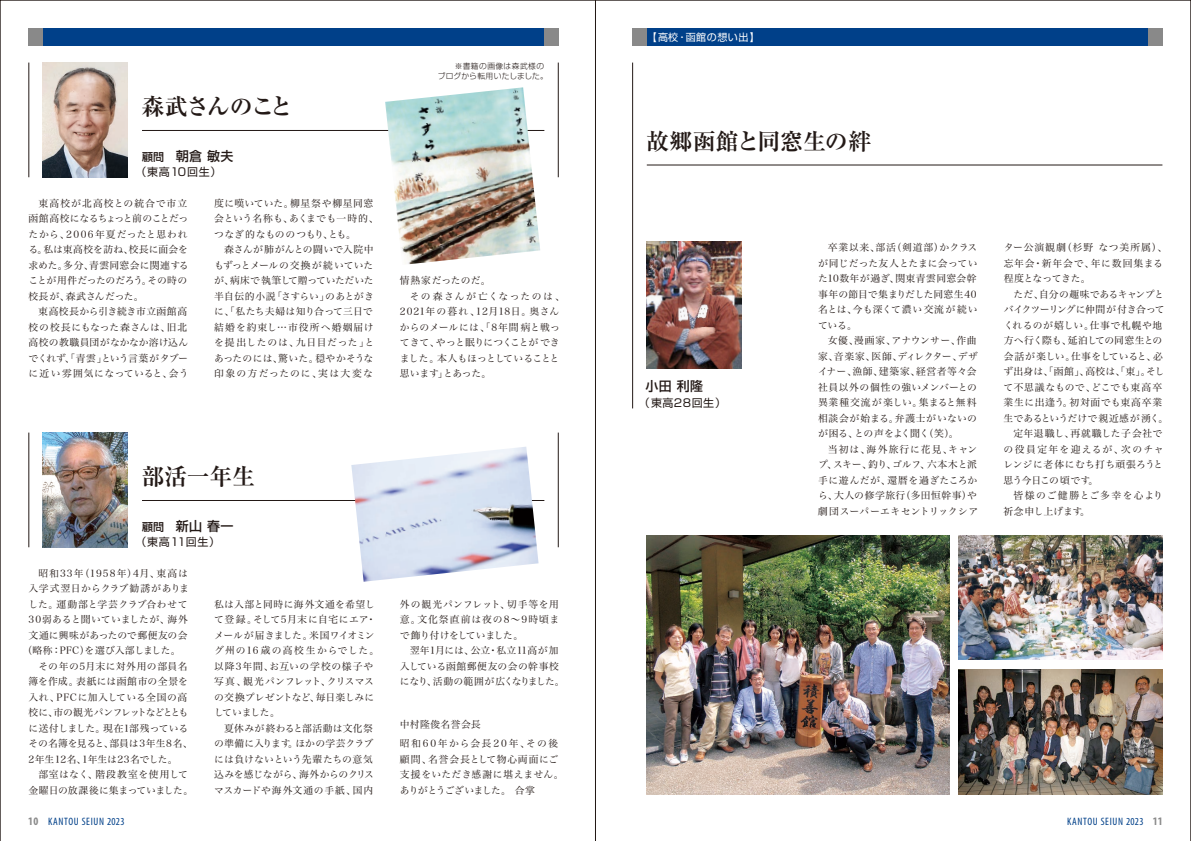
<style>
.page{position:relative;width:1191px;height:841px;background:#fff}
.page>*{position:absolute;margin:0;border:0;box-sizing:border-box;transform-origin:0 0}
.t1{font:700 23px "Ryumin Pr 5";letter-spacing:-.015em;color:#231916}
.t2{font:700 23px "Ryumin Pr 5";letter-spacing:-.06em;color:#231916}
.t3{font:500 13px "Shin Go Pr 5";letter-spacing:.025em;color:#231916}
.t4{font:11px "Shin Go Pr 5";letter-spacing:.045em;color:#231916}
.t5{font:condensed 10.8px "Myriad Pro";letter-spacing:.055em;color:#004089}
.t6{font:10px "Shin Go Pr 5";letter-spacing:.055em;color:#fff}
.t7{font:9.8px/15.5px "Hira Min Pro N W3";letter-spacing:.03em;color:#231916}
.t8{font:9.8px/15.5px "Hira Min Pro N W3";color:#231916}
.t9{font:9.8px/15.5px "Hira Min Pro N W3";letter-spacing:.01em;color:#231916}
.t10{font:9.8px/15.5px "Hira Min Pro N W3";letter-spacing:.05em;color:#231916}
.t11{font:9.8px/19.5px "Hira Min Pro N W3";letter-spacing:.115em;color:#231916}
.t12{font:9.8px/15.5px "Hira Min Pro N W3";letter-spacing:.075em;color:#231916}
.t13{font:9.8px "Hira Min Pro N W3";letter-spacing:.065em;color:#231916}
.t14{font:9.8px "Hira Min Pro N W3";letter-spacing:-.005em;color:#231916}
.t15{font:9.8px "Hira Min Pro N W3";letter-spacing:-.1em;color:#231916}
.t16{font:9.8px "Hira Min Pro N W3";letter-spacing:-.035em;color:#231916}
.t17{font:9.8px "Hira Min Pro N W3";letter-spacing:.135em;color:#231916}
.t18{font:9.8px "Hira Min Pro N W3";letter-spacing:.055em;color:#231916}
.t19{font:9.8px "Hira Min Pro N W3";letter-spacing:.125em;color:#231916}
.t20{font:9.8px "Hira Min Pro N W3";letter-spacing:.15em;color:#231916}
.t21{font:9.8px "Hira Min Pro N W3";letter-spacing:-.03em;color:#231916}
.t22{font:9.8px "Hira Min Pro N W3";letter-spacing:-.02em;color:#231916}
.t23{font:9.8px "Hira Min Pro N W3";letter-spacing:-.01em;color:#231916}
.t24{font:300 7.8px/10px "Shin Go Pr 5";letter-spacing:.05em;color:#231916}
.s1{font-size:11px}
.s2{font-weight:700;font-size:11.5px;color:#898989}
</style>
<div class="page">
<img style="left:596px;top:0;width:595px;height:841px">
<svg style="left:0;top:0;width:596px;height:841px"></svg>
<h1 class="t2" style="left:141px;top:88px;width:153px">森武さんのこと</h1>
<h2 class="t3" style="left:142px;top:145px;width:93px"><span class="s1">顧問　</span>朝倉敏夫</h2>
<p class="t4" style="left:135px;top:163px;width:88px">（東高10回生）</p>
<p class="t7" style="left:29px;top:194px;width:161px;text-indent:10px">東高校が北高校との統合で市立函館高校になるちょっと前のことだったから、2006年夏だったと思われる。私は東高校を訪ね、校長に面会を求めた。多分、青雲同窓会に関連することが用件だったのだろう。その時の校長が、森武さんだった。</p>
<p class="t7" style="left:29px;top:303px;width:161px;text-indent:10px">東高校長から引き続き市立函館高校の校長にもなった森さんは、旧北高校の教職員団がなかなか溶け込んでくれず、「青雲」という言葉がタブーに近い雰囲気になっていると、会う</p>
<p class="t7" style="left:214px;top:194px;width:166px">度に嘆いていた。柳星祭や柳星同窓会という名称も、あくまでも一時的、つなぎ的なもののつもり、とも。</p>
<p class="t7" style="left:214px;top:241px;width:161px;text-indent:10px">森さんが肺がんとの闘いで入院中もずっとメールの交換が続いていたが、病床で執筆して贈っていただいた半自伝的小説「さすらい」のあとがきに、「私たち夫婦は知り合って三日で結婚を約束し…市役所へ婚姻届けを提出したのは、九日目だった」とあったのには、驚いた。穏やかそうな印象の方だったのに、実は大変な</p>
<p class="t24" style="left:438px;top:60px;width:112px;text-indent:17px">※書籍の画像は森武様のブログから転用いたしました。</p>
<p class="t7" style="left:400px;top:272px;width:92px">情熱家だったのだ。</p>
<p class="t20" style="left:410px;top:288px;width:157px">その森さんが亡くなったのは、</p>
<p class="t13" style="left:400px;top:303px;width:161px">2021年の暮れ、12月18日。奥さん</p>
<p class="t7" style="left:400px;top:319px;width:162px">からのメールには、「8年間病と戦っ</p>
<p class="t14" style="left:400px;top:334px;width:161px">てきて、やっと眠りにつくことができ</p>
<p class="t16" style="left:400px;top:350px;width:161px">ました。本人もほっとしていることと</p>
<p class="t22" style="left:400px;top:365px;width:93px">思います」とあった。</p>
<h1 class="t1" style="left:141px;top:458px;width:115px">部活一年生</h1>
<h2 class="t3" style="left:142px;top:515px;width:93px"><span class="s1">顧問　</span>新山春一</h2>
<p class="t4" style="left:135px;top:533px;width:86px">（東高11回生）</p>
<p class="t11" style="left:38px;top:562px;width:151px">昭和33年（1958年）4月、東高は</p>
<p class="t7" style="left:29px;top:580px;width:162px">入学式翌日からクラブ勧誘がありま</p>
<p class="t7" style="left:29px;top:595px;width:160px">した。運動部と学芸クラブ合わせて</p>
<p class="t7" style="left:29px;top:611px;width:161px">30弱あると聞いていましたが、海外</p>
<p class="t7" style="left:29px;top:626px;width:160px">文通に興味があったので郵便友の会</p>
<p class="t7" style="left:23px;top:642px;width:159px">（略称：PFC）を選び入部しました。</p>
<p class="t7" style="left:38px;top:657px;width:151px">その年の5月末に対外用の部員名</p>
<p class="t7" style="left:29px;top:673px;width:161px">簿を作成。表紙には函館市の全景を</p>
<p class="t7" style="left:29px;top:688px;width:160px">入れ、PFCに加入している全国の高</p>
<p class="t15" style="left:29px;top:704px;width:161px">校に、市の観光パンフレットなどととも</p>
<p class="t8" style="left:29px;top:719px;width:161px">に送付しました。現在1部残っている</p>
<p class="t9" style="left:29px;top:735px;width:166px">その名簿を見ると、部員は3年生8名、</p>
<p class="t8" style="left:29px;top:750px;width:151px">2年生12名、1年生は23名でした。</p>
<p class="t18" style="left:38px;top:766px;width:151px">部室はなく、階段教室を使用して</p>
<p class="t14" style="left:29px;top:782px;width:166px">金曜日の放課後に集まっていました。</p>
<p class="t7" style="left:214px;top:595px;width:167px">私は入部と同時に海外文通を希望して登録。そして5月末に自宅にエア・メールが届きました。米国ワイオミング州の16歳の高校生からでした。以降3年間、お互いの学校の様子や写真、観光パンフレット、クリスマスの交換プレゼントなど、毎日楽しみにしていました。</p>
<p class="t9" style="left:214px;top:719px;width:161px;text-indent:10px">夏休みが終わると部活動は文化祭の準備に入ります。ほかの学芸クラブには負けないという先輩たちの意気込みを感じながら、海外からのクリスマスカードや海外文通の手紙、国内</p>
<p class="t7" style="left:400px;top:595px;width:161px;text-align:justify">外の観光パンフレット、切手等を用意。文化祭直前は夜の8～9時頃まで飾り付けをしていました。</p>
<p class="t7" style="left:400px;top:642px;width:166px;text-align:center">翌年1月には、公立・私立11高が加<br>入している函館郵便友の会の幹事校になり、活動の範囲が広くなりました。</p>
<p class="t11" style="left:400px;top:714px;width:160px">中村隆俊名誉会長<br>昭和60年から会長20年、その後</p>
<p class="t7" style="left:400px;top:751px;width:165px">顧問、名誉会長として物心両面にご支援をいただき感謝に堪えません。ありがとうございました。 合掌</p>
<p class="t6" style="left:647px;top:29px;width:114px">【高校・函館の想い出】</p>
<h1 class="t1" style="left:646px;top:123px;width:227px">故郷函館と同窓生の絆</h1>
<h2 class="t3" style="left:646px;top:376px;width:59px">小田利隆</h2>
<p class="t4" style="left:639px;top:393px;width:89px">（東高28回生）</p>
<p class="t7" style="left:818px;top:239px;width:161px;text-indent:10px">卒業以来、部活（剣道部）かクラスが同じだった友人とたまに会っていた10数年が過ぎ、関東青雲同窓会幹事年の節目で集まりだした同窓生40名とは、今も深くて濃い交流が続いている。</p>
<p class="t7" style="left:818px;top:332px;width:161px;text-indent:10px">女優、漫画家、アナウンサー、作曲家、音楽家、医師、ディレクター、デザイナー、漁師、建築家、経営者等々会社員以外の個性の強いメンバーとの異業種交流が楽しい。集まると無料相談会が始まる。弁護士がいないのが困る、との声をよく聞く（笑）。</p>
<p class="t10" style="left:818px;top:440px;width:162px;text-indent:10px">当初は、海外旅行に花見、キャンプ、スキー、釣り、ゴルフ、六本木と派手に遊んだが、還暦を過ぎたころから、大人の修学旅行（多田恒幹事）や劇団スーパーエキセントリックシア</p>
<p class="t12" style="left:1004px;top:239px;width:165px">ター公演観劇（杉野 なつ美所属）、忘年会・新年会で、年に数回集まる程度となってきた。</p>
<p class="t8" style="left:1004px;top:285px;width:162px;text-indent:10px">ただ、自分の趣味であるキャンプとバイクツーリングに仲間が付き合ってくれるのが嬉しい。仕事で札幌や地方へ行く際も、延泊しての同窓生との会話が楽しい。仕事をしていると、必ず出身は、「函館」、高校は「東」。そし</p>
<p class="t7" style="left:1115px;top:363px;width:11px">、</p>
<p class="t7" style="left:1004px;top:378px;width:160px">て不思議なもので、どこでも東高卒</p>
<p class="t13" style="left:1004px;top:394px;width:160px">業生に出逢う。初対面でも東高卒業</p>
<p class="t7" style="left:1004px;top:409px;width:166px">生であるというだけで親近感が湧く。</p>
<p class="t7" style="left:1013px;top:425px;width:150px">定年退職し、再就職した子会社で</p>
<p class="t17" style="left:1004px;top:441px;width:162px">の役員定年を迎えるが、次のチャ</p>
<p class="t7" style="left:1004px;top:456px;width:161px">レンジに老体にむち打ち頑張ろうと</p>
<p class="t21" style="left:1004px;top:472px;width:96px">思う今日この頃です。</p>
<p class="t19" style="left:1013px;top:487px;width:151px">皆様のご健勝とご多幸を心より</p>
<p class="t23" style="left:1004px;top:503px;width:88px">祈念申し上げます。</p>
<p class="t5" style="left:28px;top:816px;width:98px"><span class="s2">10</span> KANTOU SEIUN 2023</p>
<p class="t5" style="left:1067px;top:816px;width:97px">KANTOU SEIUN 2023 <span class="s2">11</span></p>
</div>
